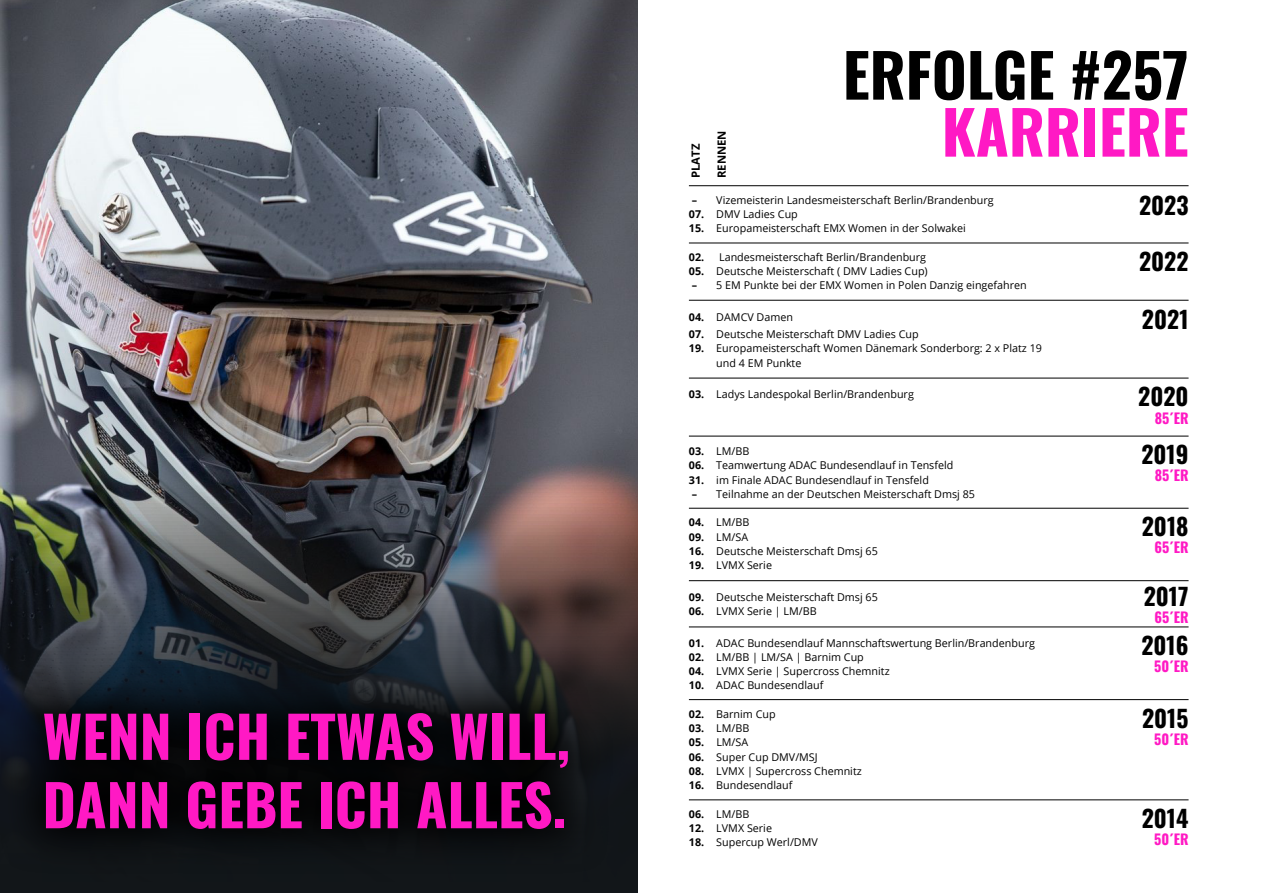
<style>
.page{position:relative;width:1263px;height:893px;background:#fff}
.page>*{position:absolute;margin:0;border:0;box-sizing:border-box;transform-origin:0 0}
.t1{font:700 60px "Oswald";color:#000}
.t2{font:700 60px "Oswald";color:#ff19c4}
.t3{font:700 57px/68.4px "Oswald";color:#ff19c4}
.t4{font:700 23.7px "Oswald";color:#000}
.t5{font:700 14.25px "Oswald";color:#ff19c4}
.t6{font:700 11.25px "Open Sans";color:#000}
.t7{font:10.8px/14.2px "Open Sans";color:#000}
.s1{font-weight:700}
</style>
<div class="page">
<img style="left:0;top:0;width:638px;height:893px">
<svg style="left:0;top:667px;width:613px;height:208px;background:#0b0e11"></svg>
<hr style="left:689px;top:185px;width:499px;height:1px;background:#000">
<hr style="left:689px;top:243px;width:499px;height:1px;background:#000">
<hr style="left:689px;top:300px;width:499px;height:1px;background:#000">
<hr style="left:689px;top:378px;width:499px;height:1px;background:#000">
<hr style="left:689px;top:436px;width:499px;height:1px;background:#000">
<hr style="left:689px;top:508px;width:499px;height:1px;background:#000">
<hr style="left:689px;top:627px;width:499px;height:1px;background:#000">
<hr style="left:689px;top:580px;width:499px;height:1px;background:#000">
<hr style="left:689px;top:699px;width:499px;height:1px;background:#000">
<hr style="left:689px;top:800px;width:499px;height:1px;background:#000">
<h2 class="t3" style="left:43px;top:706px;width:529px">WENN ICH ETWAS WILL,<br>DANN GEBE ICH ALLES.</h2>
<h1 class="t1" style="left:843px;top:44px;width:347px">ERFOLGE #257</h1>
<h1 class="t2" style="left:942px;top:101px;width:248px">KARRIERE</h1>
<p class="t7" style="left:692px;top:192px;width:303px"><span class="s1">–</span> Vizemeisterin Landesmeisterschaft Berlin/Brandenburg</p>
<p class="t7" style="left:689px;top:207px;width:110px"><span class="s1">07.</span> DMV Ladies Cup</p>
<p class="t7" style="left:689px;top:221px;width:278px"><span class="s1">15.</span> Europameisterschaft EMX Women in der Solwakei</p>
<p class="t7" style="left:689px;top:249px;width:239px"><span class="s1">02.</span> Landesmeisterschaft Berlin/Brandenburg</p>
<p class="t7" style="left:689px;top:264px;width:240px"><span class="s1">05.</span> Deutsche Meisterschaft ( DMV Ladies Cup)</p>
<p class="t7" style="left:692px;top:278px;width:337px"><span class="s1">–</span> 5 EM Punkte bei der EMX Women in Polen Danzig eingefahren</p>
<p class="t7" style="left:689px;top:309px;width:106px"><span class="s1">04.</span> DAMCV Damen</p>
<p class="t7" style="left:689px;top:327px;width:231px"><span class="s1">07.</span> Deutsche Meisterschaft DMV Ladies Cup</p>
<p class="t7" style="left:716px;top:341px;width:327px;text-indent:-27px"><span class="s1">19.</span> Europameisterschaft Women Dänemark Sonderborg: 2 x Platz 19 und 4 EM Punkte</p>
<p class="t7" style="left:689px;top:387px;width:226px"><span class="s1">03.</span> Ladys Landespokal Berlin/Brandenburg</p>
<p class="t6" style="left:714px;top:178px;width:49px;rotate:-90deg">RENNEN</p>
<p class="t6" style="left:688px;top:178px;width:36px;rotate:-90deg">PLATZ</p>
<h3 class="t4" style="left:1139px;top:193px;width:51px">2023</h3>
<h3 class="t4" style="left:1139px;top:249px;width:51px">2022</h3>
<h3 class="t4" style="left:1142px;top:307px;width:48px">2021</h3>
<h3 class="t4" style="left:1138px;top:384px;width:52px">2020</h3>
<h3 class="t5" style="left:1155px;top:410px;width:35px">85´ER</h3>
<p class="t7" style="left:689px;top:444px;width:62px"><span class="s1">03.</span> LM/BB</p>
<p class="t7" style="left:689px;top:458px;width:266px"><span class="s1">06.</span> Teamwertung ADAC Bundesendlauf in Tensfeld</p>
<p class="t7" style="left:689px;top:472px;width:241px"><span class="s1">31.</span> im Finale ADAC Bundesendlauf in Tensfeld</p>
<p class="t7" style="left:692px;top:486px;width:285px"><span class="s1">–</span> Teilnahme an der Deutschen Meisterschaft Dmsj 85</p>
<p class="t7" style="left:689px;top:515px;width:62px"><span class="s1">04.</span> LM/BB</p>
<p class="t7" style="left:689px;top:529px;width:61px"><span class="s1">09.</span> LM/SA</p>
<p class="t7" style="left:689px;top:544px;width:190px"><span class="s1">16.</span> Deutsche Meisterschaft Dmsj 65</p>
<p class="t7" style="left:689px;top:558px;width:85px"><span class="s1">19.</span> LVMX Serie</p>
<p class="t7" style="left:689px;top:589px;width:190px"><span class="s1">09.</span> Deutsche Meisterschaft Dmsj 65</p>
<p class="t7" style="left:689px;top:604px;width:129px"><span class="s1">06.</span> LVMX Serie | LM/BB</p>
<p class="t7" style="left:689px;top:635px;width:347px"><span class="s1">01.</span> ADAC Bundesendlauf Mannschaftswertung Berlin/Brandenburg</p>
<p class="t7" style="left:689px;top:649px;width:176px"><span class="s1">02.</span> LM/BB | LM/SA | Barnim Cup</p>
<p class="t7" style="left:689px;top:664px;width:202px"><span class="s1">04.</span> LVMX Serie | Supercross Chemnitz</p>
<p class="t7" style="left:689px;top:678px;width:136px"><span class="s1">10.</span> ADAC Bundesendlauf</p>
<p class="t7" style="left:689px;top:706px;width:88px"><span class="s1">02.</span> Barnim Cup</p>
<p class="t7" style="left:689px;top:721px;width:62px"><span class="s1">03.</span> LM/BB</p>
<p class="t7" style="left:689px;top:735px;width:61px"><span class="s1">05.</span> LM/SA</p>
<p class="t7" style="left:689px;top:749px;width:130px"><span class="s1">06.</span> Super Cup DMV/MSJ</p>
<p class="t7" style="left:689px;top:763px;width:174px"><span class="s1">08.</span> LVMX | Supercross Chemnitz</p>
<p class="t7" style="left:689px;top:778px;width:105px"><span class="s1">16.</span> Bundesendlauf</p>
<p class="t7" style="left:689px;top:806px;width:62px"><span class="s1">06.</span> LM/BB</p>
<p class="t7" style="left:689px;top:820px;width:85px"><span class="s1">12.</span> LVMX Serie</p>
<p class="t7" style="left:689px;top:835px;width:130px"><span class="s1">18.</span> Supercup Werl/DMV</p>
<h3 class="t4" style="left:1141px;top:442px;width:49px">2019</h3>
<h3 class="t5" style="left:1155px;top:468px;width:35px">85´ER</h3>
<h3 class="t4" style="left:1142px;top:514px;width:48px">2018</h3>
<h3 class="t5" style="left:1154px;top:540px;width:36px">65´ER</h3>
<h3 class="t4" style="left:1144px;top:584px;width:46px">2017</h3>
<h3 class="t5" style="left:1154px;top:609px;width:36px">65´ER</h3>
<h3 class="t4" style="left:1141px;top:633px;width:49px">2016</h3>
<h3 class="t5" style="left:1154px;top:659px;width:36px">50´ER</h3>
<h3 class="t4" style="left:1142px;top:706px;width:48px">2015</h3>
<h3 class="t5" style="left:1154px;top:732px;width:36px">50´ER</h3>
<h3 class="t4" style="left:1142px;top:806px;width:48px">2014</h3>
<h3 class="t5" style="left:1154px;top:832px;width:36px">50´ER</h3>
</div>
